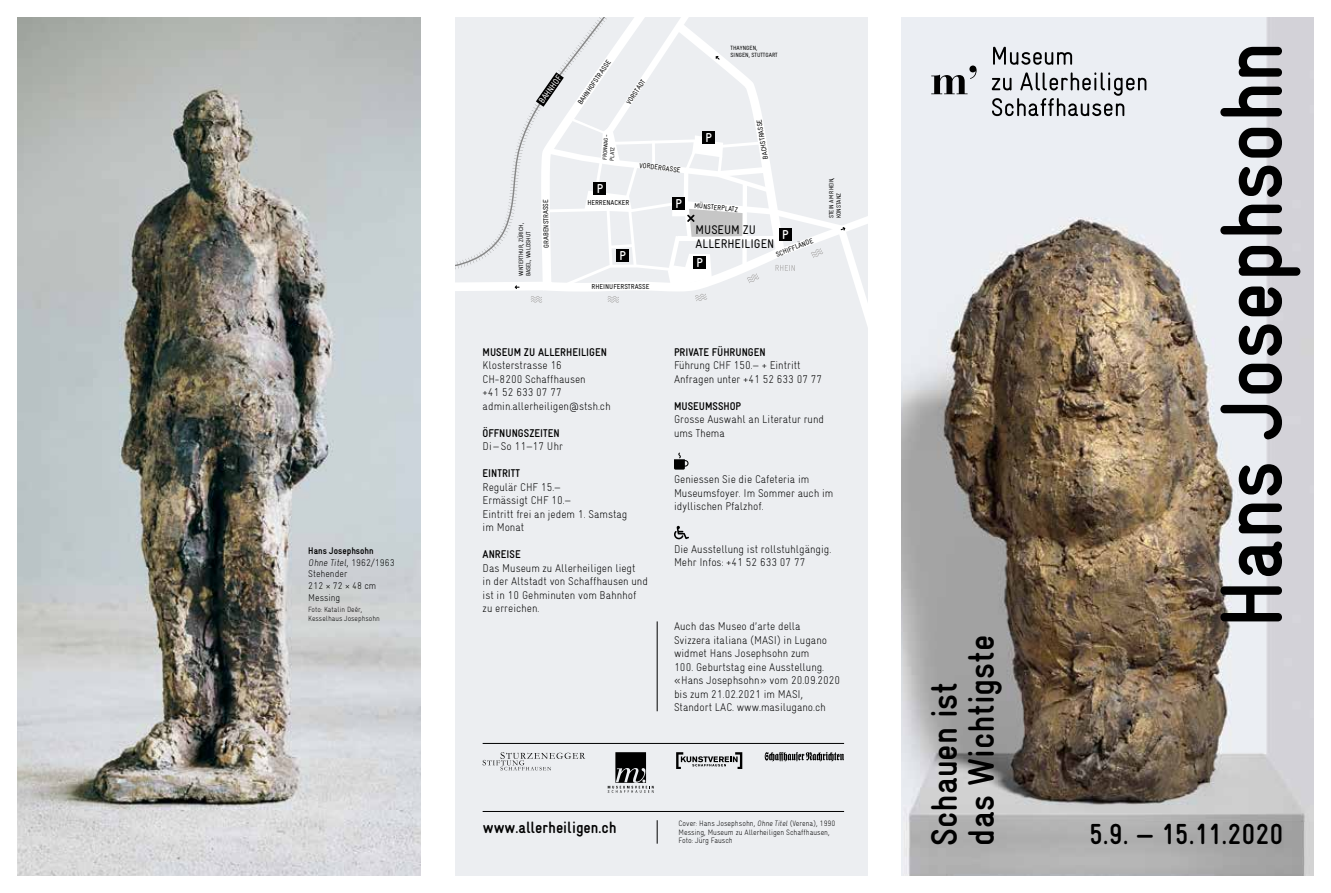
<style>
.page{position:relative;width:1331px;height:893px;background:#fff}
.page>*{position:absolute;margin:0;border:0;box-sizing:border-box;transform-origin:0 0}
.t1{font:700 87.6px "Gravur Condensed";color:#000}
.t2{font:700 36.75px/36.8px "Gravur Condensed";color:#000}
.t3{font:700 29.1px "Gravur Condensed";letter-spacing:.02em;color:#000}
.t4{font:700 16.5px "Gravur Condensed";color:#000}
.t5{font:700 12.9px "Gravur Condensed";color:#fff}
.t6{font:12.6px/13.6px "Gravur Condensed";color:#000}
.t7{font:300 11.25px/13.5px "Gravur Condensed";color:#000}
.t8{font:700 11.25px "Gravur Condensed";color:#000}
.t9{font:300 9.75px/11.7px "Gravur Condensed";color:#000}
.t10{font:700 9.75px "Gravur Condensed";color:#000}
.t11{font:8.7px "Gravur Condensed";color:#fff}
.t12{font:300 7.8px/8.6px "Gravur Condensed";color:#000}
.t13{font:300 7.5px/9px "Gravur Condensed";color:#000}
.t14{font:7.2px "Gravur Condensed";color:#000}
.t15{font:6.15px/7.4px "Gravur Condensed";color:#000}
.t16{font:5.7px/7.2px "Gravur Condensed";color:#000}
</style>
<div class="page">
<div style="left:455px;top:17px;width:412px;height:859px;background:#eceef1"></div>
<svg style="left:455px;top:17px;width:412px;height:306px"></svg>
<div style="left:672px;top:197px;width:12px;height:12px;background:#000"></div>
<div style="left:693px;top:257px;width:13px;height:12px;background:#000"></div>
<div style="left:779px;top:228px;width:12px;height:12px;background:#000"></div>
<div style="left:616px;top:250px;width:13px;height:12px;background:#000"></div>
<svg style="left:674px;top:453px;width:15px;height:17px"></svg>
<svg style="left:674px;top:526px;width:15px;height:13px"></svg>
<img style="left:901px;top:17px;width:413px;height:859px">
<svg style="left:931px;top:66px;width:45px;height:28px"></svg>
<svg style="left:993px;top:47px;width:79px;height:18px"></svg>
<svg style="left:991px;top:72px;width:155px;height:44px;background:#b8babe"></svg>
<img style="left:17px;top:17px;width:404px;height:859px">
<hr style="left:483px;top:811px;width:361px;height:1px;background:#000">
<svg style="left:657px;top:820px;width:1px;height:24px"></svg>
<hr style="left:657px;top:621px;width:1px;height:90px;background:#000">
<hr style="left:483px;top:743px;width:361px;height:1px;background:#000">
<svg style="left:765px;top:752px;width:79px;height:9px"></svg>
<svg style="left:608px;top:752px;width:46px;height:41px"></svg>
<svg style="left:483px;top:752px;width:102px;height:18px"></svg>
<svg style="left:676px;top:752px;width:66px;height:17px"></svg>
<p class="t10" style="left:308px;top:545px;width:67px">Hans Josephsohn</p>
<p class="t9" style="left:308px;top:556px;width:88px">Ohne Titel, 1962/1963<br>Stehender<br>212 × 72 × 48 cm<br>Messing</p>
<p class="t13" style="left:308px;top:605px;width:73px">Foto: Katalin Deér,<br>Kesselhaus Josephsohn</p>
<p class="t11" style="left:537px;top:100px;width:34px;rotate:-55deg">BAHNHOF</p>
<p class="t15" style="left:517px;top:276px;width:55px;rotate:-90deg">WINTERTHUR, ZÜRICH,<br>BASEL, WALDSHUT</p>
<p class="t14" style="left:542px;top:248px;width:50px;rotate:-91deg">GRABENSTRASSE</p>
<p class="t14" style="left:576px;top:102px;width:54px;rotate:-55deg">BAHNHOFSTRASSE</p>
<p class="t16" style="left:601px;top:160px;width:27px;rotate:-87deg">FRONWAG-<br>PLATZ</p>
<p class="t5" style="left:597px;top:182px;width:8px">P</p>
<p class="t14" style="left:625px;top:101px;width:30px;rotate:-56deg">VORSTADT</p>
<p class="t14" style="left:640px;top:161px;width:43px;rotate:7deg">VORDERGASSE</p>
<p class="t14" style="left:587px;top:199px;width:43px">HERRENACKER</p>
<p class="t5" style="left:619px;top:249px;width:8px">P</p>
<p class="t14" style="left:592px;top:282px;width:59px">RHEINUFERSTRASSE</p>
<p class="t5" style="left:675px;top:196px;width:8px">P</p>
<p class="t15" style="left:731px;top:44px;width:49px">THAYNGEN,<br>SINGEN, STUTTGART</p>
<p class="t5" style="left:705px;top:130px;width:8px">P</p>
<p class="t14" style="left:761px;top:160px;width:42px;rotate:-99deg">BACHSTRASSE</p>
<p class="t14" style="left:695px;top:201px;width:45px;rotate:5deg">MÜNSTERPLATZ</p>
<p class="t6" style="left:696px;top:223px;width:80px">MUSEUM ZU<br>ALLERHEILIGEN</p>
<p class="t5" style="left:782px;top:227px;width:8px">P</p>
<p class="t14" style="left:775px;top:251px;width:41px;rotate:-21deg">SCHIFFLÄNDE</p>
<p class="t5" style="left:697px;top:256px;width:8px">P</p>
<p class="t15" style="left:828px;top:218px;width:42px;rotate:-90deg">STEIN AM RHEIN,<br>KONSTANZ</p>
<p class="t8" style="left:483px;top:346px;width:126px">MUSEUM ZU ALLERHEILIGEN</p>
<p class="t7" style="left:483px;top:359px;width:130px">Klosterstrasse 16<br>CH-8200 Schaffhausen<br>+41 52 633 07 77 admin.allerheiligen@stsh.ch</p>
<p class="t8" style="left:483px;top:427px;width:78px">ÖFFNUNGSZEITEN</p>
<p class="t7" style="left:483px;top:440px;width:82px">Di—So 11—17 Uhr</p>
<p class="t8" style="left:483px;top:467px;width:39px">EINTRITT</p>
<p class="t7" style="left:483px;top:480px;width:146px">Regulär CHF 15.—<br>Ermässigt CHF 10.—<br>Eintritt frei an jedem 1. Samstag im Monat</p>
<p class="t8" style="left:483px;top:548px;width:40px">ANREISE</p>
<p class="t7" style="left:483px;top:561px;width:167px">Das Museum zu Allerheiligen liegt<br>in der Altstadt von Schaffhausen und ist in 10 Gehminuten vom Bahnhof zu erreichen.</p>
<p class="t8" style="left:674px;top:346px;width:93px">PRIVATE FÜHRUNGEN</p>
<p class="t7" style="left:674px;top:359px;width:150px">Führung CHF 150.— + Eintritt<br>Anfragen unter +41 52 633 07 77</p>
<p class="t8" style="left:674px;top:400px;width:69px">MUSEUMSSHOP</p>
<p class="t7" style="left:674px;top:413px;width:152px">Grosse Auswahl an Literatur rund ums Thema</p>
<p class="t7" style="left:674px;top:472px;width:161px">Geniessen Sie die Cafeteria im<br>Museumsfoyer. Im Sommer auch im idyllischen Pfalzhof.</p>
<p class="t7" style="left:674px;top:542px;width:159px">Die Ausstellung ist rollstuhlgängig.<br>Mehr Infos: +41 52 633 07 77</p>
<p class="t7" style="left:674px;top:620px;width:168px">Auch das Museo d’arte della<br>Svizzera italiana (MASI) in Lugano widmet Hans Josephsohn zum<br>100. Geburtstag eine Ausstellung. «Hans Josephsohn» vom 20.09.2020 bis zum 21.02.2021 im MASI,<br>Standort LAC. www.masilugano.ch</p>
<h3 class="t4" style="left:483px;top:818px;width:135px">www.allerheiligen.ch</h3>
<p class="t12" style="left:679px;top:819px;width:158px">Cover: Hans Josephsohn, Ohne Titel (Verena), 1990<br>Messing, Museum zu Allerheiligen Schaffhausen,<br>Foto: Jürg Fausch</p>
<h2 class="t2" style="left:926px;top:846px;width:212px;rotate:-90deg">Schauen ist das Wichtigste</h2>
<h1 class="t1" style="left:1203px;top:628px;width:588px;rotate:-90deg">Hans Josephsohn</h1>
<h3 class="t3" style="left:1089px;top:818px;width:195px">5.9. — 15.11.2020</h3>
</div>
